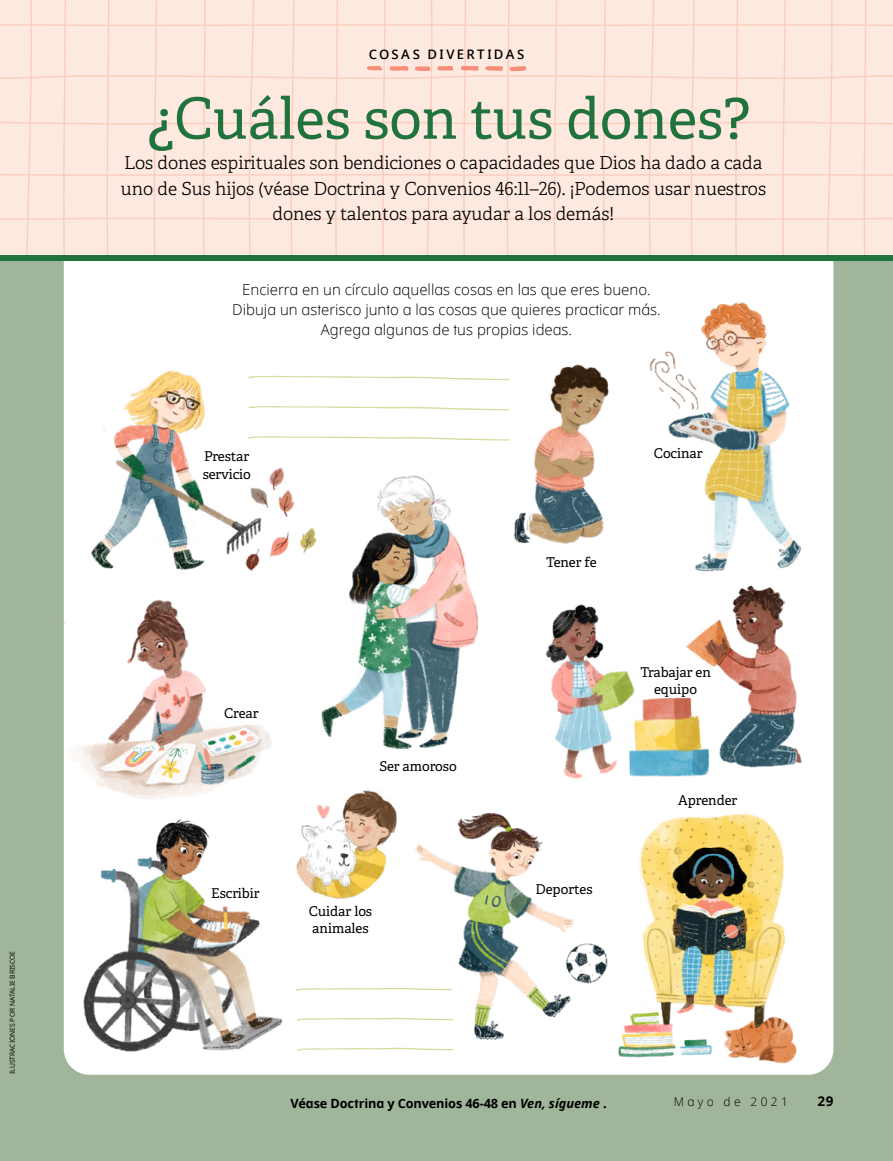
<style>
.page{position:relative;width:893px;height:1161px;background:#fff}
.page>*{position:absolute;margin:0;border:0;box-sizing:border-box;transform-origin:0 0}
.ARTCL_title_Dots{font:57px "Helam Slablds Lat";color:#21733d}
.ARTCL_para_first_Hel{font:300 18px/25.5px "Helam Slablds Lat";color:#000;text-align:center}
.ARTCL_para{font:300 15px/20px "Dots Solidlds Lat";color:#000;text-align:center}
.FIGimg_para{font:13.5px/17.4px "Helam Slablds Lat";letter-spacing:-.005em;color:#000}
.t1{font:13.5px "Dots Solid lds Lat Bold";color:#000}
.t2{font:600 13.2px "Dots Solidlds Lat";letter-spacing:.18em;color:#000}
.INFO_para_dots{font:12.75px "Dots Solid lds Lat Bold";letter-spacing:-.01em;color:#000}
.t3{font:300 12px "Dots Solidlds Lat";letter-spacing:.28em;color:#000}
.t4{font:6.75px "Dots Solidlds Lat";color:#000}
.s1{font-family:"Dots Solidlds Lat";font-weight:700;font-style:italic}
</style>
<div class="page">
<svg style="left:46px;top:0;width:800px;height:255px;background:#fde7dd"></svg>
<svg style="left:846px;top:0;width:47px;height:255px;background:#fde7de"></svg>
<svg style="left:0;top:0;width:46px;height:255px;background:#fde7de"></svg>
<div style="left:0;top:261px;width:893px;height:900px;background:#a1b59a"></div>
<div style="left:64px;top:261px;width:769px;height:814px;background:#fff"></div>
<div style="left:0;top:255px;width:893px;height:6px;background:#21733d"></div>
<img style="left:642px;top:297px;width:166px;height:279px">
<img style="left:497px;top:349px;width:148px;height:213px">
<img style="left:318px;top:440px;width:219px;height:313px">
<img style="left:82px;top:363px;width:240px;height:225px">
<img style="left:64px;top:596px;width:211px;height:187px">
<img style="left:489px;top:576px;width:345px;height:210px">
<img style="left:63px;top:783px;width:230px;height:270px">
<img style="left:291px;top:773px;width:126px;height:137px">
<img style="left:407px;top:806px;width:203px;height:244px">
<img style="left:610px;top:805px;width:205px;height:270px">
<svg style="left:389px;top:66px;width:19px;height:5px"></svg>
<svg style="left:460px;top:66px;width:19px;height:5px"></svg>
<svg style="left:485px;top:66px;width:18px;height:5px"></svg>
<svg style="left:509px;top:66px;width:17px;height:5px"></svg>
<svg style="left:415px;top:66px;width:15px;height:5px"></svg>
<svg style="left:437px;top:66px;width:16px;height:5px"></svg>
<svg style="left:366px;top:66px;width:16px;height:4px"></svg>
<svg style="left:248px;top:406px;width:262px;height:4px"></svg>
<svg style="left:248px;top:376px;width:262px;height:4px"></svg>
<svg style="left:248px;top:436px;width:262px;height:4px"></svg>
<svg style="left:297px;top:1018px;width:156px;height:3px"></svg>
<svg style="left:296px;top:988px;width:156px;height:3px"></svg>
<svg style="left:297px;top:1048px;width:156px;height:3px"></svg>
<p class="t4" style="left:7px;top:1074px;width:125px;rotate:-90deg">ILUSTRACIONES POR NATALIE BRISCOE</p>
<p class="t2" style="left:369px;top:44px;width:157px">COSAS DIVERTIDAS</p>
<p class="ARTCL_title_Dots" style="left:147px;top:74px;width:605px">¿Cuáles son tus dones?</p>
<p class="ARTCL_para_first_Hel" style="left:121px;top:150px;width:647px">Los dones espirituales son bendiciones o capacidades que Dios ha dado a cada uno de Sus hijos (véase Doctrina y Convenios 46:11–26). ¡Podemos usar nuestros dones y talentos para ayudar a los demás!</p>
<p class="ARTCL_para" style="left:232px;top:279px;width:430px">Encierra en un círculo aquellas cosas en las que eres bueno.<br>Dibuja un asterisco junto a las cosas que quieres practicar más.<br>Agrega algunas de tus propias ideas.</p>
<p class="FIGimg_para" style="left:203px;top:447px;width:50px">Prestar servicio</p>
<p class="FIGimg_para" style="left:224px;top:704px;width:36px">Crear</p>
<p class="FIGimg_para" style="left:211px;top:884px;width:50px">Escribir</p>
<p class="FIGimg_para" style="left:379px;top:757px;width:79px">Ser amoroso</p>
<p class="FIGimg_para" style="left:309px;top:902px;width:65px">Cuidar los animales</p>
<p class="FIGimg_para" style="left:546px;top:554px;width:52px">Tener fe</p>
<p class="FIGimg_para" style="left:535px;top:880px;width:59px">Deportes</p>
<p class="FIGimg_para" style="left:654px;top:444px;width:50px">Cocinar</p>
<p class="FIGimg_para" style="left:640px;top:663px;width:72px;text-align:center">Trabajar en equipo</p>
<p class="FIGimg_para" style="left:678px;top:791px;width:61px">Aprender</p>
<p class="INFO_para_dots" style="left:291px;top:1094px;width:317px">Véase Doctrina y Convenios 46-48 en <span class="s1">Ven, sígueme</span> .</p>
<p class="t3" style="left:674px;top:1092px;width:116px">Mayo de 2021</p>
<p class="t1" style="left:817px;top:1090px;width:18px">29</p>
</div>
